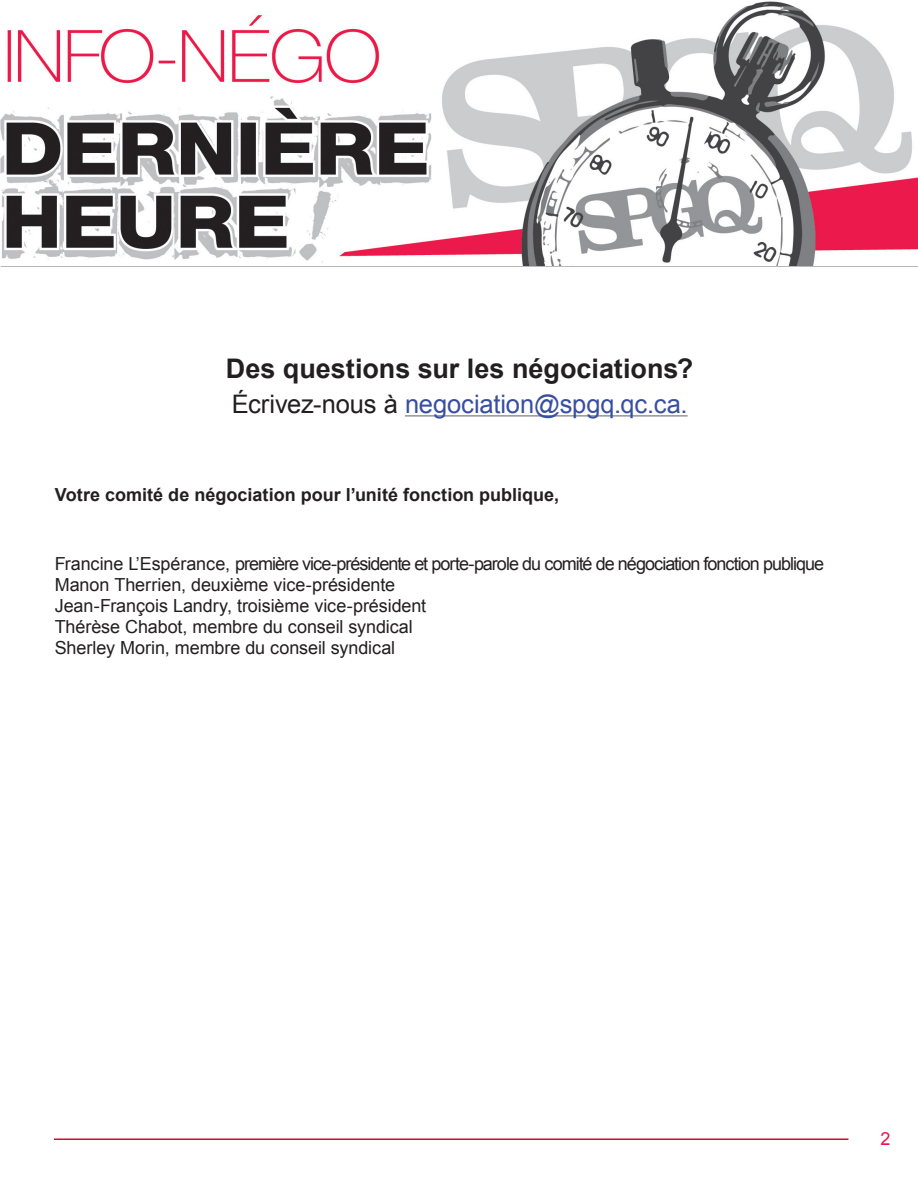
<style>
.page{position:relative;width:918px;height:1188px;background:#fff}
.page>*{position:absolute;margin:0;border:0;box-sizing:border-box;transform-origin:0 0}
.t1{font:700 27px "Arial";color:#231f20}
.t2{font:25.5px "Arial";letter-spacing:-.005em;color:#384ea1}
.t3{font:18px/21px "Arial";letter-spacing:-.005em;color:#231f20}
.t4{font:700 18px "Arial";color:#231f20}
.t5{font:18px "Arial";color:#ed154e}
.s1{color:#231f20}
</style>
<div class="page">
<hr style="left:1px;top:264px;width:917px;height:3px;background:#939598">
<img style="left:0;top:1px;width:918px;height:264px">
<hr style="left:405px;top:415px;width:283px;height:2px;background:#939598">
<hr style="left:54px;top:1138px;width:794px;height:2px;background:#e00031">
<h1 class="t1" style="left:226px;top:351px;width:469px">Des questions sur les négociations?</h1>
<h2 class="t2" style="left:232px;top:387px;width:457px"><span class="s1">Écrivez-nous à</span> negociation@spgq.qc.ca.</h2>
<p class="t4" style="left:55px;top:483px;width:506px">Votre comité de négociation pour l’unité fonction publique,</p>
<p class="t3" style="left:55px;top:553px;width:771px">Francine L’Espérance, première vice-présidente et porte-parole du comité de négociation fonction publique Manon Therrien, deuxième vice-présidente<br>Jean-François Landry, troisième vice-président<br>Thérèse Chabot, membre du conseil syndical<br>Sherley Morin, membre du conseil syndical</p>
<p class="t5" style="left:880px;top:1127px;width:12px">2</p>
</div>
